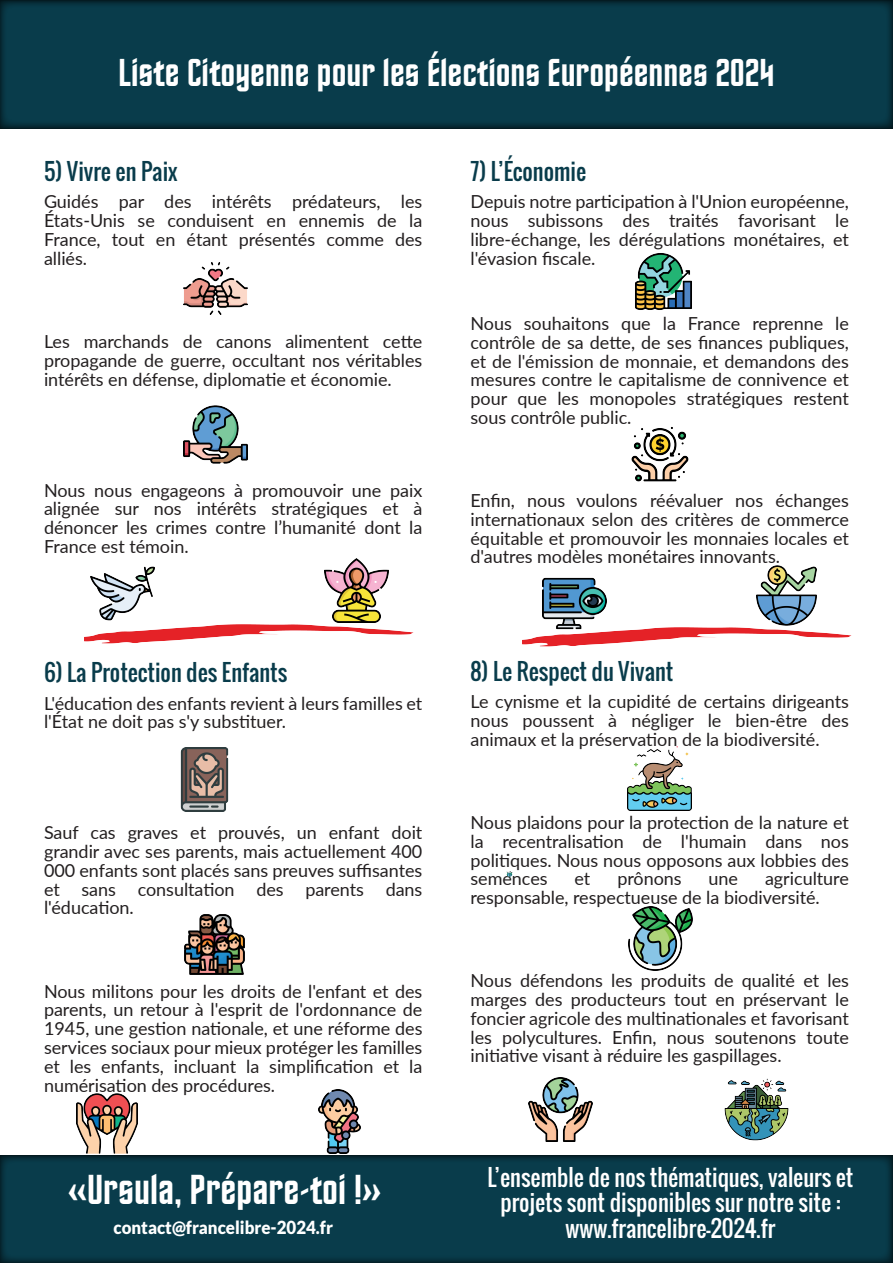
<style>
.page{position:relative;width:893px;height:1263px;background:#fff}
.page>*{position:absolute;margin:0;border:0;box-sizing:border-box;transform-origin:0 0}
.t1{font:42px "Horta";color:#fff}
.t2{font:39px "Horta";color:#fff}
.t3{font:22.5px/25.5px "Oswald";color:#fff;text-align:center}
.t4{font:22.5px "Oswald";color:#093c4b}
.t5{font:18px/18.8px "Lato";color:#231f20;text-align:justify}
.t6{font:900 18px "Lato";color:#fff;scale:.94 1}
</style>
<div class="page">
<div style="left:0;top:0;width:893px;height:128px;background:#093c4b"></div>
<img style="left:84px;top:622px;width:330px;height:22px">
<svg style="left:0;top:1155px;width:893px;height:108px;background:#083948"></svg>
<img style="left:91px;top:566px;width:63px;height:59px">
<img style="left:183px;top:405px;width:64px;height:59px">
<img style="left:183px;top:262px;width:64px;height:53px">
<img style="left:324px;top:559px;width:64px;height:63px">
<img style="left:760px;top:565px;width:57px;height:28px">
<img style="left:542px;top:577px;width:62px;height:16px">
<img style="left:631px;top:427px;width:58px;height:55px">
<img style="left:635px;top:253px;width:57px;height:57px">
<svg style="left:507px;top:871px;width:6px;height:6px"></svg>
<img style="left:628px;top:747px;width:64px;height:64px">
<img style="left:629px;top:907px;width:63px;height:64px">
<img style="left:529px;top:1078px;width:64px;height:64px">
<img style="left:724px;top:1078px;width:64px;height:63px">
<img style="left:522px;top:593px;width:330px;height:54px">
<img style="left:180px;top:747px;width:49px;height:64px">
<img style="left:76px;top:1093px;width:62px;height:61px">
<img style="left:184px;top:914px;width:61px;height:61px">
<img style="left:318px;top:1090px;width:43px;height:64px">
<h2 class="t2" style="left:118px;top:48px;width:658px">Liste Citoyenne pour les Élections Européennes 2024</h2>
<p class="t4" style="left:44px;top:154px;width:135px">5) Vivre en Paix</p>
<p class="t5" style="left:44px;top:192px;width:380px">Guidés par des intérêts prédateurs, les États-Unis se conduisent en ennemis de la France, tout en étant présentés comme des alliés.</p>
<p class="t5" style="left:44px;top:331px;width:380px">Les marchands de canons alimentent cette propagande de guerre, occultant nos véritables intérêts en défense, diplomatie et économie.</p>
<p class="t5" style="left:44px;top:480px;width:380px">Nous nous engageons à promouvoir une paix alignée sur nos intérêts stratégiques et à dénoncer les crimes contre l’humanité dont la France est témoin.</p>
<p class="t4" style="left:44px;top:655px;width:245px">6) La Protection des Enfants</p>
<p class="t5" style="left:44px;top:693px;width:380px">L'éducation des enfants revient à leurs familles et l'État ne doit pas s'y substituer.</p>
<p class="t5" style="left:44px;top:823px;width:380px">Sauf cas graves et prouvés, un enfant doit grandir avec ses parents, mais actuellement 400<br>000 enfants sont placés sans preuves suffisantes et sans consultation des parents dans l'éducation.</p>
<p class="t5" style="left:44px;top:981px;width:380px">Nous militons pour les droits de l'enfant et des parents, un retour à l'esprit de l'ordonnance de 1945, une gestion nationale, et une réforme des services sociaux pour mieux protéger les familles et les enfants, incluant la simplification et la numérisation des procédures.</p>
<h1 class="t1" style="left:68px;top:1162px;width:314px">«Ursula, Prépare-toi !»</h1>
<p class="t6" style="left:114px;top:1217px;width:235px">contact@francelibre-2024.fr</p>
<p class="t4" style="left:470px;top:154px;width:117px">7) L’Économie</p>
<p class="t5" style="left:470px;top:192px;width:380px">Depuis notre participation à l'Union européenne, nous subissons des traités favorisant le libre-échange, les dérégulations monétaires, et l'évasion fiscale.</p>
<p class="t5" style="left:470px;top:313px;width:380px">Nous souhaitons que la France reprenne le contrôle de sa dette, de ses finances publiques, et de l'émission de monnaie, et demandons des mesures contre le capitalisme de connivence et pour que les monopoles stratégiques restent sous contrôle public.</p>
<p class="t5" style="left:470px;top:490px;width:380px">Enfin, nous voulons réévaluer nos échanges internationaux selon des critères de commerce équitable et promouvoir les monnaies locales et d'autres modèles monétaires innovants.</p>
<p class="t4" style="left:470px;top:654px;width:205px">8) Le Respect du Vivant</p>
<p class="t5" style="left:470px;top:692px;width:380px">Le cynisme et la cupidité de certains dirigeants nous poussent à négliger le bien-être des animaux et la préservation de la biodiversité.</p>
<p class="t5" style="left:470px;top:812px;width:380px">Nous plaidons pour la protection de la nature et la recentralisation de l'humain dans nos politiques. Nous nous opposons aux lobbies des semences</p>
<p class="t5" style="left:470px;top:869px;width:380px;text-indent:295px">agriculture responsable, respectueuse de la biodiversité.</p>
<p class="t5" style="left:575px;top:869px;width:17px">et</p>
<p class="t5" style="left:617px;top:869px;width:66px">prônons</p>
<p class="t5" style="left:709px;top:869px;width:31px">une</p>
<p class="t5" style="left:470px;top:971px;width:380px">Nous défendons les produits de qualité et les marges des producteurs tout en préservant le foncier agricole des multinationales et favorisant les polycultures. Enfin, nous soutenons toute initiative visant à réduire les gaspillages.</p>
<p class="t3" style="left:487px;top:1164px;width:368px">L’ensemble de nos thématiques, valeurs et projets sont disponibles sur notre site : www.francelibre-2024.fr</p>
</div>
